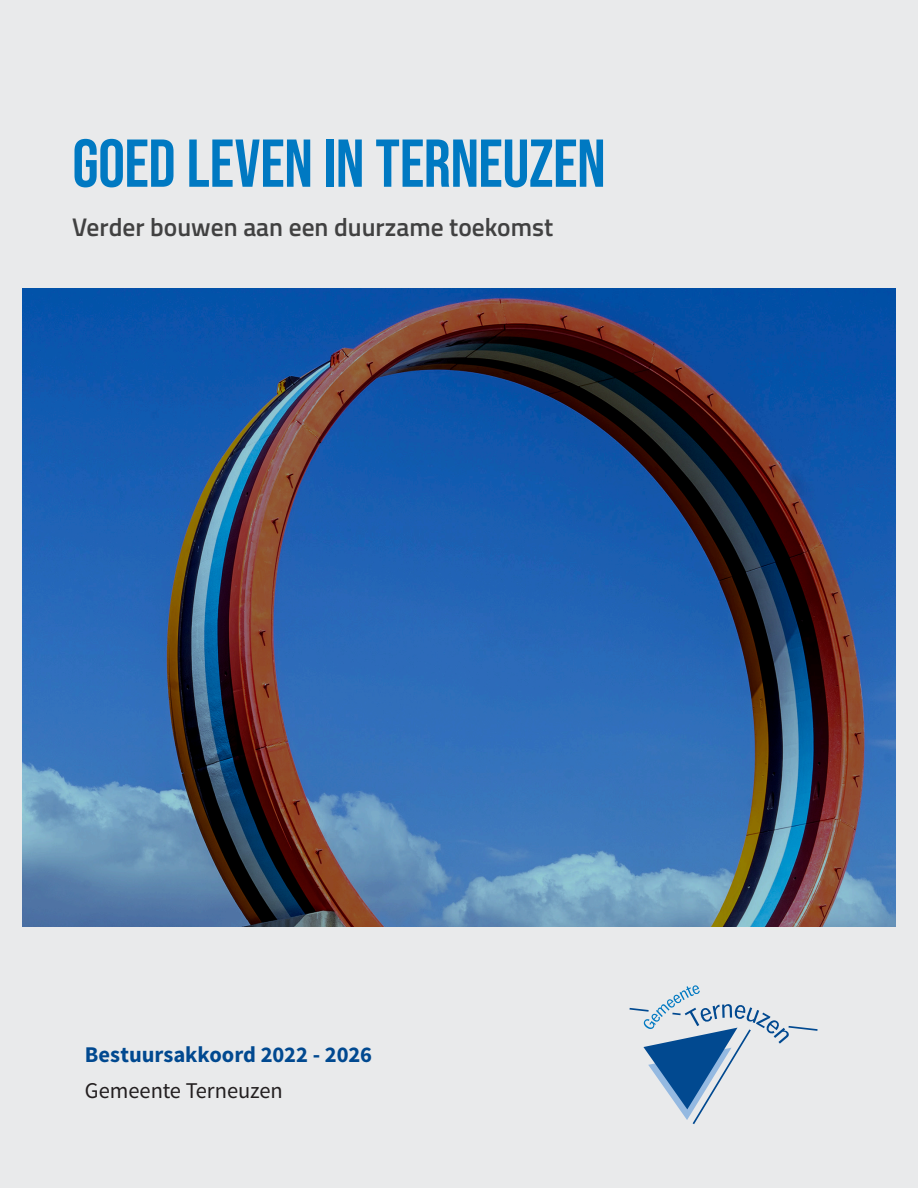
<style>
.page{position:relative;width:918px;height:1188px;background:#e9eaeb}
.page>*{position:absolute;margin:0;border:0;box-sizing:border-box;transform-origin:0 0}
._45_Content_black_Be{font:67.5px "Bebas Neue";letter-spacing:-.01em;color:#0079c2}
._17_Content_black_Ti{font:600 25.5px "Titillium Web";color:#414141}
._8_Content_black_Sou{font:700 22.5px "Source Sans Pro";letter-spacing:-.005em;color:#014990}
._8_Content_black_Sou-2{font:22.5px "Source Sans Pro";color:#231f20}
</style>
<div class="page">
<img style="left:22px;top:288px;width:874px;height:639px">
<svg style="left:630px;top:985px;width:188px;height:139px"></svg>
<p class="_45_Content_black_Be" style="left:72px;top:125px;width:535px">GOED LEVEN IN TERNEUZEN</p>
<p class="_17_Content_black_Ti" style="left:72px;top:208px;width:483px">Verder bouwen aan een duurzame toekomst</p>
<p class="_8_Content_black_Sou" style="left:85px;top:1040px;width:289px">Bestuursakkoord 2022 - 2026</p>
<p class="_8_Content_black_Sou-2" style="left:85px;top:1077px;width:199px">Gemeente Terneuzen</p>
</div>
